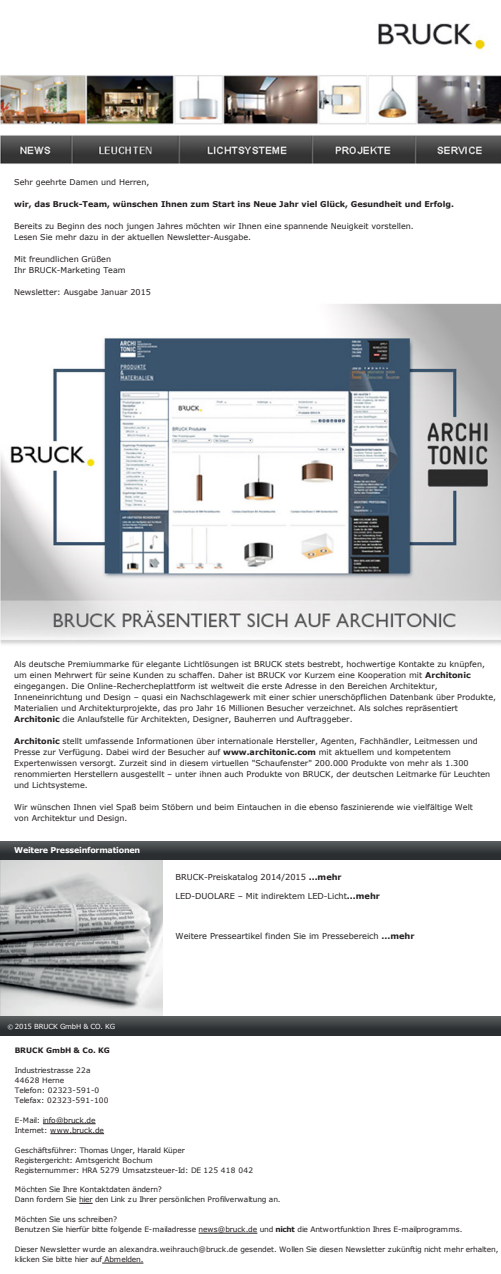
<style>
.page{position:relative;width:501px;height:1274px;background:#fff}
.page>*{position:absolute;margin:0;border:0;box-sizing:border-box;transform-origin:0 0}
.t1{font:8.2px "Verdana";letter-spacing:-.005em;color:#231f20}
.t2{font:8px/11px "Verdana";color:#231f20}
.t3{font:700 8px "Verdana";color:#231f20}
.t4{font:700 8px "Verdana";letter-spacing:-.025em;color:#fff}
.t5{font:7.4px/9.9px "Verdana";letter-spacing:-.005em;color:#231f20}
.t6{font:7.4px/10px "Verdana";letter-spacing:-.025em;color:#231f20}
.t7{font:700 7.4px "Verdana";letter-spacing:.01em;color:#231f20}
.t8{font:7px "Verdana";letter-spacing:-.025em;color:#fff}
.s1{font-weight:700}
.s2{font-size:6px}
</style>
<div class="page">
<img style="left:0;top:23px;width:501px;height:622px">
<img style="left:0;top:860px;width:163px;height:156px">
<hr style="left:43px;top:1123px;width:53px;height:1px;background:#231f20">
<hr style="left:50px;top:1133px;width:54px;height:1px;background:#231f20">
<svg style="left:79px;top:1203px;width:14px;height:1px"></svg>
<hr style="left:199px;top:1233px;width:58px;height:1px;background:#231f20">
<hr style="left:102px;top:1263px;width:41px;height:1px;background:#231f20">
<img style="left:0;top:841px;width:121px;height:19px">
<img style="left:121px;top:841px;width:380px;height:19px">
<img style="left:0;top:1016px;width:120px;height:19px">
<img style="left:120px;top:1016px;width:381px;height:19px">
<p class="t2" style="left:14px;top:176px;width:137px">Sehr geehrte Damen und Herren,</p>
<p class="t3" style="left:14px;top:198px;width:441px">wir, das Bruck-Team, wünschen Ihnen zum Start ins Neue Jahr viel Glück, Gesundheit und Erfolg.</p>
<p class="t2" style="left:14px;top:220px;width:401px">Bereits zu Beginn des noch jungen Jahres möchten wir Ihnen eine spannende Neuigkeit vorstellen.<br>Lesen Sie mehr dazu in der aktuellen Newsletter-Ausgabe.</p>
<p class="t2" style="left:14px;top:253px;width:113px">Mit freundlichen Grüßen<br>Ihr BRUCK-Marketing Team</p>
<p class="t2" style="left:14px;top:286px;width:138px">Newsletter: Ausgabe Januar 2015</p>
<p class="t2" style="left:14px;top:659px;width:483px">Als deutsche Premiummarke für elegante Lichtlösungen ist BRUCK stets bestrebt, hochwertige Kontakte zu knüpfen, um einen Mehrwert für seine Kunden zu schaffen. Daher ist BRUCK vor Kurzem eine Kooperation mit <span class="s1">Architonic </span>eingegangen. Die Online-Rechercheplattform ist weltweit die erste Adresse in den Bereichen Architektur, Inneneinrichtung und Design – quasi ein Nachschlagewerk mit einer schier unerschöpflichen Datenbank über Produkte, Materialien und Architekturprojekte, das pro Jahr 16 Millionen Besucher verzeichnet. Als solches repräsentiert <span class="s1">Architonic</span> die Anlaufstelle für Architekten, Designer, Bauherren und Auftraggeber.</p>
<p class="t2" style="left:14px;top:736px;width:478px"><span class="s1">Architonic</span> stellt umfassende Informationen über internationale Hersteller, Agenten, Fachhändler, Leitmessen und Presse zur Verfügung. Dabei wird der Besucher auf <span class="s1">www.architonic.com</span> mit aktuellem und kompetentem Expertenwissen versorgt. Zurzeit sind in diesem virtuellen "Schaufenster" 200.000 Produkte von mehr als 1.300 renommierten Herstellern ausgestellt – unter ihnen auch Produkte von BRUCK, der deutschen Leitmarke für Leuchten und Lichtsysteme.</p>
<p class="t2" style="left:14px;top:802px;width:460px">Wir wünschen Ihnen viel Spaß beim Stöbern und beim Eintauchen in die ebenso faszinierende wie vielfältige Welt von Architektur und Design.</p>
<p class="t4" style="left:14px;top:844px;width:128px">Weitere Presseinformationen</p>
<p class="t8" style="left:8px;top:1021px;width:109px"><span class="s2">©</span> 2015 BRUCK GmbH &amp; CO. KG</p>
<p class="t1" style="left:176px;top:871px;width:168px">BRUCK-Preiskatalog 2014/2015 <span class="s1">...mehr</span></p>
<p class="t1" style="left:176px;top:891px;width:206px">LED-DUOLARE – Mit indirektem LED-Licht<span class="s1">...mehr</span></p>
<p class="t1" style="left:176px;top:930px;width:240px">Weitere Presseartikel finden Sie im Pressebereich <span class="s1">...mehr</span></p>
<p class="t7" style="left:15px;top:1045px;width:97px">BRUCK GmbH &amp; Co. KG</p>
<p class="t5" style="left:15px;top:1065px;width:95px">Industriestrasse 22a<br>44628 Herne<br>Telefon: 02323-591-0<br>Telefax: 02323-591-100</p>
<p class="t6" style="left:15px;top:1115px;width:91px">E-Mail: info@bruck.de<br>Internet: www.bruck.de</p>
<p class="t5" style="left:15px;top:1145px;width:240px">Geschäftsführer: Thomas Unger, Harald Küper<br>Registergericht: Amtsgericht Bochum<br>Registernummer: HRA 5279 Umsatzsteuer-Id: DE 125 418 042</p>
<p class="t5" style="left:15px;top:1184px;width:267px">Möchten Sie Ihre Kontaktdaten ändern?<br>Dann fordern Sie hier den Link zu Ihrer persönlichen Profilverwaltung an.</p>
<p class="t5" style="left:15px;top:1214px;width:449px">Möchten Sie uns schreiben?<br>Benutzen Sie hierfür bitte folgende E-mailadresse news@bruck.de und <span class="s1">nicht</span> die Antwortfunktion Ihres E-mailprogramms.</p>
<p class="t5" style="left:15px;top:1244px;width:485px">Dieser Newsletter wurde an alexandra.weihrauch@bruck.de gesendet. Wollen Sie diesen Newsletter zukünftig nicht mehr erhalten, klicken Sie bitte hier auf Abmelden.</p>
</div>
